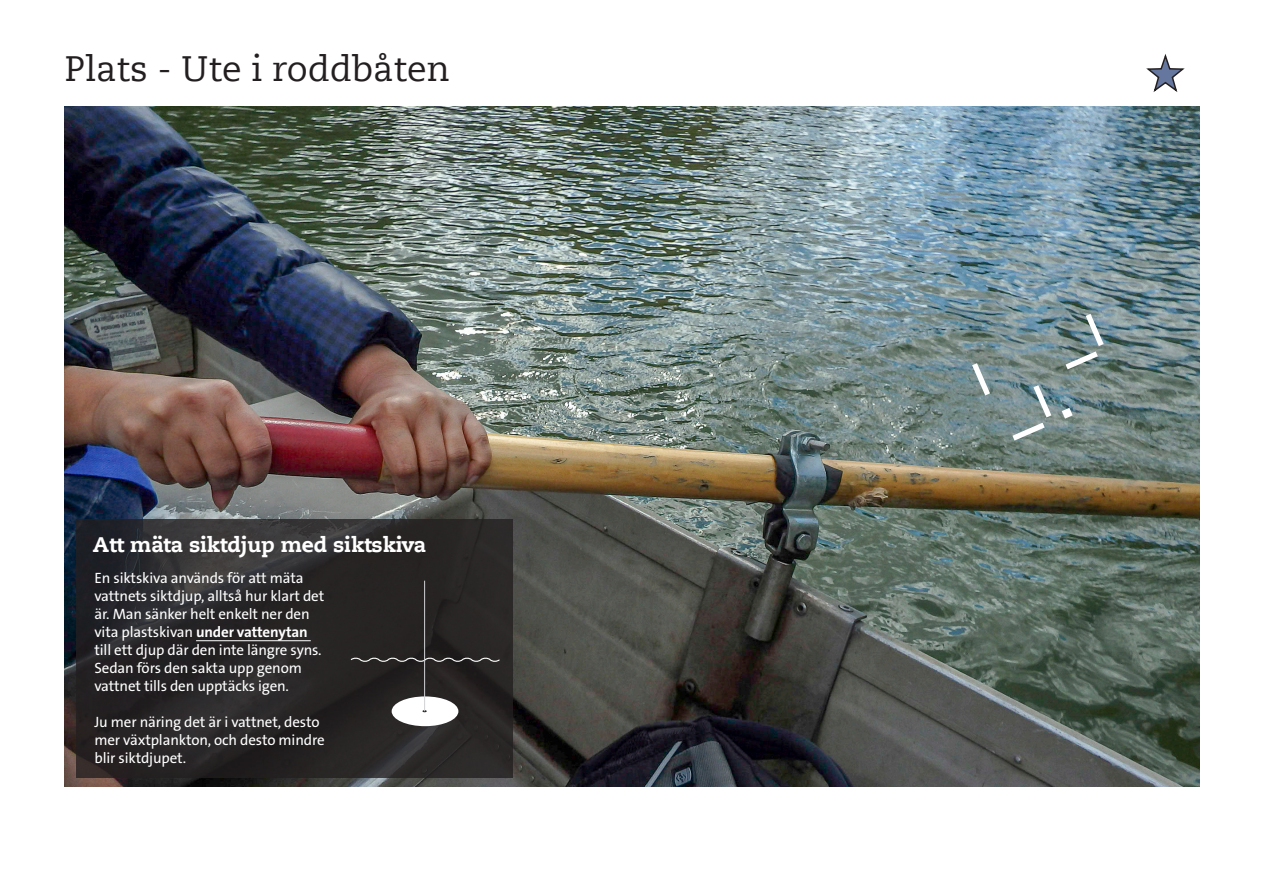
<style>
.page{position:relative;width:1263px;height:893px;background:#fff}
.page>*{position:absolute;margin:0;border:0;box-sizing:border-box;transform-origin:0 0}
.t1{font:35.25px "Caecilia Com 55 Roman";color:#231f20}
.Korttitel{font:800 21px "Caecilia Com 85";letter-spacing:-.01em;color:#fff}
.Kortnummer_litet{font:15px/18px "The Sans B W5 Plain";letter-spacing:-.01em;color:#fff}
.s1{font-family:"The Sans B W7";font-weight:700}
</style>
<div class="page">
<img style="left:65px;top:106px;width:1134px;height:681px">
<svg style="left:972px;top:363px;width:18px;height:32px"></svg>
<svg style="left:1033px;top:385px;width:18px;height:32px"></svg>
<svg style="left:1062px;top:408px;width:11px;height:11px"></svg>
<svg style="left:1065px;top:314px;width:39px;height:55px;background:#849899"></svg>
<svg style="left:1012px;top:423px;width:33px;height:18px"></svg>
<svg style="left:76px;top:519px;width:436px;height:258px;background:#292728"></svg>
<hr style="left:196px;top:640px;width:115px;height:1px;background:#fff">
<svg style="left:350px;top:656px;width:151px;height:7px"></svg>
<div style="left:392px;top:696px;width:66px;height:30px;background:#fff;border-radius:50%"></div>
<hr style="left:424px;top:581px;width:1px;height:130px;background:#d1d2d4">
<svg style="left:1146px;top:54px;width:39px;height:38px"></svg>
<p class="t1" style="left:65px;top:45px;width:387px">Plats - Ute i roddbåten</p>
<p class="Korttitel" style="left:93px;top:530px;width:335px">Att mäta siktdjup med siktskiva</p>
<p class="Kortnummer_litet" style="left:94px;top:569px;width:231px">En siktskiva används för att mäta vattnets siktdjup, alltså hur klart det är. Man sänker helt enkelt ner den vita plastskivan <span class="s1">under vattenytan </span>till ett djup där den inte längre syns.<br>Sedan förs den sakta upp genom vattnet tills den upptäcks igen.</p>
<p class="Kortnummer_litet" style="left:94px;top:713px;width:232px">Ju mer näring det är i vattnet, desto mer växtplankton, och desto mindre blir siktdjupet.</p>
</div>
